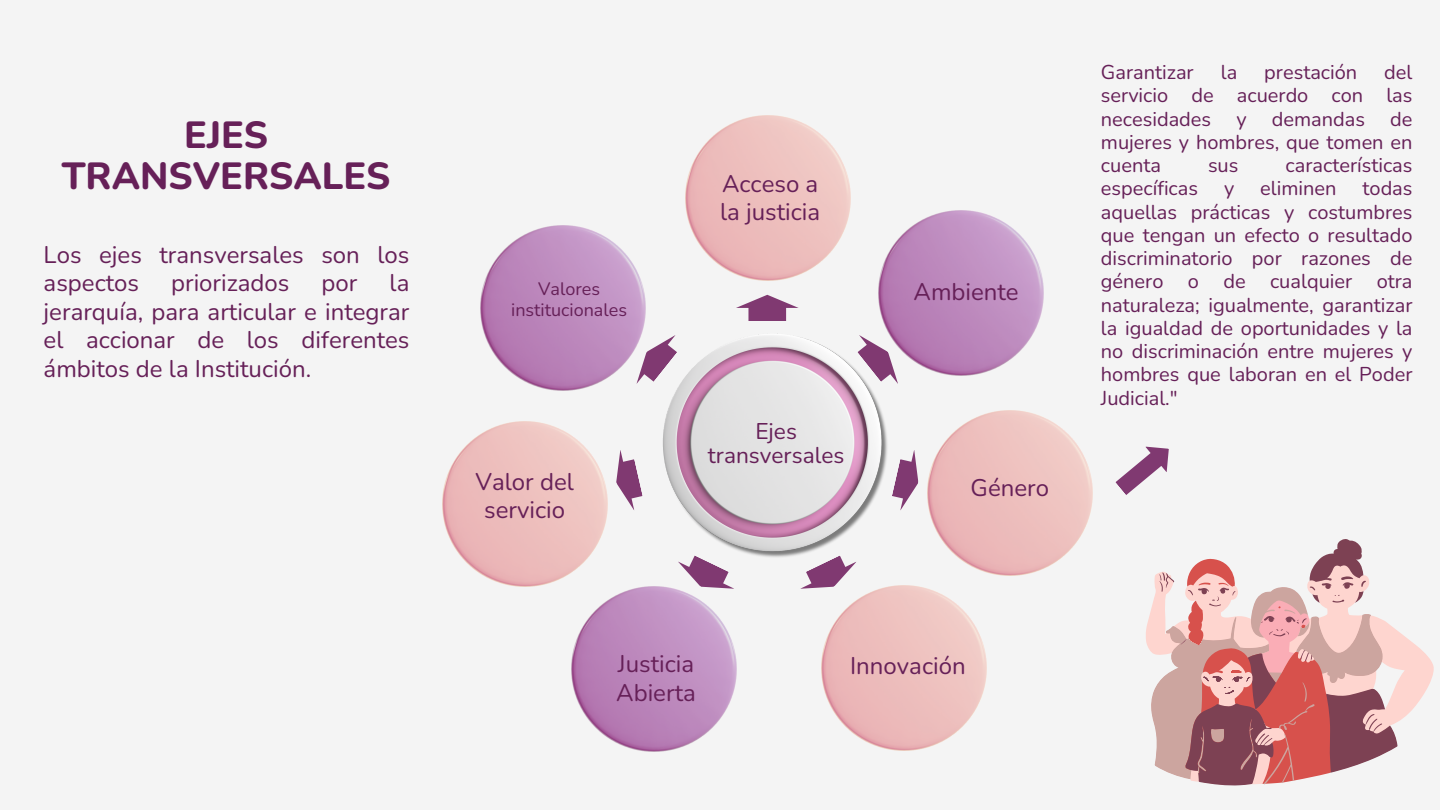
<style>
.page{position:relative;width:1440px;height:810px;background:#f4f4f4}
.page>*{position:absolute;margin:0;border:0;box-sizing:border-box;transform-origin:0 0}
.t1{font:800 37.7px/40.5px "Nunito";color:#662058;text-align:center}
.t2{font:24px/28.5px "Nunito";color:#662058}
.t3{font:22.7px/24px "Nunito";color:#662058;text-align:center}
.t4{font:20px/23.2px "Nunito";color:#662058;text-align:justify}
.t5{font:18px/21px "Nunito";color:#662058;text-align:center}
</style>
<div class="page">
<svg style="left:1115px;top:447px;width:54px;height:48px"></svg>
<svg style="left:736px;top:295px;width:63px;height:26px"></svg>
<img style="left:879px;top:211px;width:165px;height:165px">
<svg style="left:889px;top:335px;width:9px;height:49px"></svg>
<svg style="left:892px;top:450px;width:26px;height:61px"></svg>
<svg style="left:800px;top:560px;width:56px;height:29px"></svg>
<img style="left:821px;top:586px;width:165px;height:165px">
<svg style="left:678px;top:560px;width:51px;height:26px"></svg>
<svg style="left:616px;top:450px;width:27px;height:60px"></svg>
<img style="left:442px;top:422px;width:165px;height:165px">
<svg style="left:646px;top:342px;width:17px;height:40px"></svg>
<svg style="left:1146px;top:611px;width:288px;height:111px"></svg>
<svg style="left:1151px;top:587px;width:8px;height:181px"></svg>
<svg style="left:1159px;top:539px;width:239px;height:247px"></svg>
<img style="left:663px;top:333px;width:226px;height:227px">
<img style="left:481px;top:226px;width:165px;height:165px">
<img style="left:685px;top:115px;width:165px;height:165px">
<img style="left:928px;top:411px;width:165px;height:165px">
<img style="left:571px;top:586px;width:165px;height:165px">
<h2 class="t1" style="left:62px;top:116px;width:330px">EJES<br>TRANSVERSALES</h2>
<p class="t2" style="left:44px;top:241px;width:367px">Los ejes transversales son los aspectos</p>
<p class="t2" style="left:44px;top:269px;width:367px;text-align:justify;text-indent:346px">la jerarquía, para articular e integrar el accionar de los diferentes ámbitos de la Institución.</p>
<p class="t2" style="left:171px;top:269px;width:120px">priorizados</p>
<p class="t2" style="left:322px;top:269px;width:37px">por</p>
<p class="t5" style="left:511px;top:278px;width:117px">Valores institucionales</p>
<h2 class="t2" style="left:476px;top:468px;width:100px;text-align:center">Valor del servicio</h2>
<p class="t2" style="left:720px;top:170px;width:102px">Acceso a la justicia</p>
<p class="t3" style="left:708px;top:419px;width:138px">Ejes transversales</p>
<h2 class="t2" style="left:914px;top:278px;width:107px">Ambiente</h2>
<h2 class="t2" style="left:971px;top:474px;width:80px">Género</h2>
<p class="t4" style="left:1101px;top:61px;width:94px">Garantizar</p>
<p class="t4" style="left:1221px;top:61px;width:18px">la</p>
<p class="t4" style="left:1264px;top:61px;width:95px">prestación</p>
<p class="t4" style="left:1101px;top:61px;width:313px;text-indent:283px">del servicio de acuerdo con las necesidades</p>
<p class="t4" style="left:1101px;top:107px;width:313px;text-indent:289px">de mujeres y hombres, que tomen en cuenta</p>
<p class="t4" style="left:1236px;top:107px;width:12px">y</p>
<p class="t4" style="left:1272px;top:107px;width:95px">demandas</p>
<p class="t4" style="left:1208px;top:154px;width:32px">sus</p>
<p class="t4" style="left:1286px;top:154px;width:129px">características</p>
<p class="t4" style="left:1101px;top:177px;width:99px">específicas</p>
<p class="t4" style="left:1224px;top:177px;width:12px">y</p>
<p class="t4" style="left:1260px;top:177px;width:78px">eliminen</p>
<p class="t4" style="left:1101px;top:177px;width:313px;text-indent:262px">todas aquellas prácticas y costumbres que tengan un efecto o resultado discriminatorio por razones de género o de cualquier otra naturaleza; igualmente, garantizar la igualdad de oportunidades y la no discriminación entre mujeres y hombres que laboran en el Poder Judicial."</p>
<p class="t2" style="left:618px;top:650px;width:78px">Justicia</p>
<h2 class="t2" style="left:850px;top:651px;width:117px">Innovación</h2>
<p class="t2" style="left:616px;top:679px;width:81px">Abierta</p>
</div>
